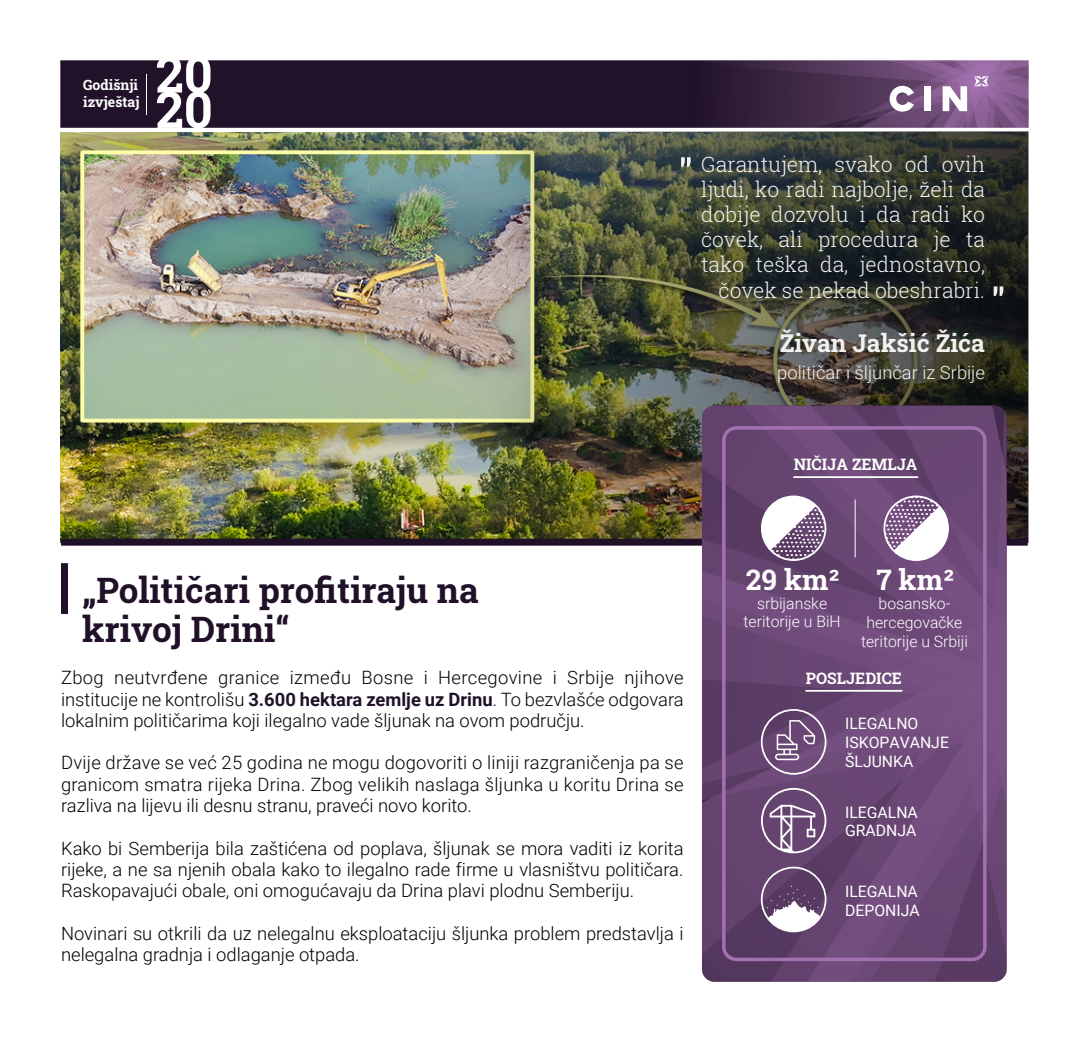
<style>
.page{position:relative;width:1092px;height:1043px;background:#fff}
.page>*{position:absolute;margin:0;border:0;box-sizing:border-box;transform-origin:0 0}
.t1{font:700 35px/38.5px "Roboto Slab";color:#211128}
.t2{font:700 28.18px "Roboto Slab";color:#fff}
.t3{font:700 24.5px "Roboto Slab";color:#f1f1f1}
.t4{font:300 21px/25.2px "Roboto Slab";color:#f1f1f1;text-align:right}
.t5{font:300 18.38px/21.2px "Roboto";color:#000;text-align:justify}
.t6{font:300 18.38px "Roboto";color:#f1f1f1}
.t7{font:300 15.75px/18.9px "Roboto";color:#fff;text-align:center}
.t8{font:15.75px/18.9px "Roboto";color:#fff}
.t9{font:700 15.75px "Roboto Slab";color:#fff}
.t10{font:700 14px/16.8px "Roboto Slab";color:#fff}
.s1{font-weight:700;color:#211128}
</style>
<div class="page">
<img style="left:61px;top:132px;width:393px;height:406px">
<img style="left:454px;top:132px;width:573px;height:406px">
<div style="left:61px;top:538px;width:966px;height:7px;background:#211128"></div>
<div style="left:61px;top:563px;width:7px;height:50px;background:#211128"></div>
<svg style="left:702px;top:967px;width:181px;height:14px;background:#62426c"></svg>
<svg style="left:701px;top:405px;width:182px;height:562px;background:#674672"></svg>
<div style="left:722px;top:426px;width:264px;height:534px;border:4px solid #a271af;border-radius:13px"></div>
<img style="left:61px;top:61px;width:966px;height:66px">
<svg style="left:889px;top:86px;width:24px;height:26px"></svg>
<div style="left:924px;top:86px;width:6px;height:25px;background:#fff"></div>
<svg style="left:942px;top:86px;width:24px;height:25px"></svg>
<svg style="left:973px;top:76px;width:15px;height:10px"></svg>
<hr style="left:146px;top:74px;width:1px;height:41px;background:#fff">
<svg style="left:157px;top:60px;width:53px;height:68px"></svg>
<svg style="left:681px;top:157px;width:9px;height:10px"></svg>
<svg style="left:993px;top:286px;width:10px;height:10px"></svg>
<hr style="left:793px;top:476px;width:124px;height:2px;background:#fff">
<hr style="left:805px;top:689px;width:96px;height:2px;background:#fff">
<svg style="left:760px;top:495px;width:66px;height:65px"></svg>
<svg style="left:883px;top:405px;width:123px;height:576px;background:#73507d"></svg>
<svg style="left:760px;top:787px;width:66px;height:66px;background:#84688c"></svg>
<hr style="left:854px;top:499px;width:1px;height:58px;background:#fff">
<div style="left:760px;top:708px;width:66px;height:66px;border:2px solid #fff;border-radius:50%"></div>
<svg style="left:774px;top:719px;width:41px;height:41px;background:#85698d"></svg>
<svg style="left:760px;top:866px;width:66px;height:65px"></svg>
<p class="t10" style="left:83px;top:76px;width:58px">Godišnji izvještaj</p>
<p class="t4" style="left:701px;top:151px;width:285px">Garantujem, svako od ovih ljudi, ko radi najbolje, želi da dobije dozvolu i da radi ko čovek, ali procedura je ta tako teška da, jednostavno, čovek se nekad obeshrabri.</p>
<h3 class="t3" style="left:779px;top:326px;width:207px">Živan Jakšić Žića</h3>
<p class="t6" style="left:777px;top:359px;width:209px">političar i šljunčar iz Srbije</p>
<p class="t9" style="left:793px;top:453px;width:125px">NIČIJA ZEMLJA</p>
<h1 class="t1" style="left:82px;top:570px;width:398px">„Političari profitiraju na krivoj Drini“</h1>
<p class="t5" style="left:61px;top:666px;width:624px">Zbog neutvrđene granice između Bosne i Hercegovine i Srbije njihove institucije ne kontrolišu <span class="s1">3.600 hektara zemlje uz Drinu</span>. To bezvlašće odgovara lokalnim političarima koji ilegalno vade šljunak na ovom području.</p>
<p class="t5" style="left:61px;top:751px;width:624px">Dvije države se već 25 godina ne mogu dogovoriti o liniji razgraničenja pa se granicom smatra rijeka Drina. Zbog velikih naslaga šljunka u koritu Drina se razliva na lijevu ili desnu stranu, praveći novo korito.</p>
<p class="t5" style="left:61px;top:836px;width:624px">Kako bi Semberija bila zaštićena od poplava, šljunak se mora vaditi iz korita rijeke, a ne sa njenih obala kako to ilegalno rade firme u vlasništvu političara.<br>Raskopavajući obale, oni omogućavaju da Drina plavi plodnu Semberiju.</p>
<p class="t5" style="left:61px;top:921px;width:624px">Novinari su otkrili da uz nelegalnu eksploataciju šljunka problem predstavlja i nelegalna gradnja i odlaganje otpada.</p>
<h2 class="t2" style="left:745px;top:560px;width:96px">29 km²</h2>
<h2 class="t2" style="left:876px;top:560px;width:79px">7 km²</h2>
<p class="t7" style="left:860px;top:593px;width:108px">bosansko&shy;hercegovačke teritorije u Srbiji</p>
<p class="t7" style="left:743px;top:592px;width:99px">srbijanske teritorije u BiH</p>
<p class="t9" style="left:805px;top:667px;width:98px">POSLJEDICE</p>
<p class="t8" style="left:845px;top:713px;width:105px">ILEGALNO<br>ISKOPAVANJE<br>ŠLJUNKA</p>
<p class="t8" style="left:845px;top:801px;width:74px">ILEGALNA<br>GRADNJA</p>
<p class="t8" style="left:845px;top:881px;width:76px">ILEGALNA<br>DEPONIJA</p>
</div>
